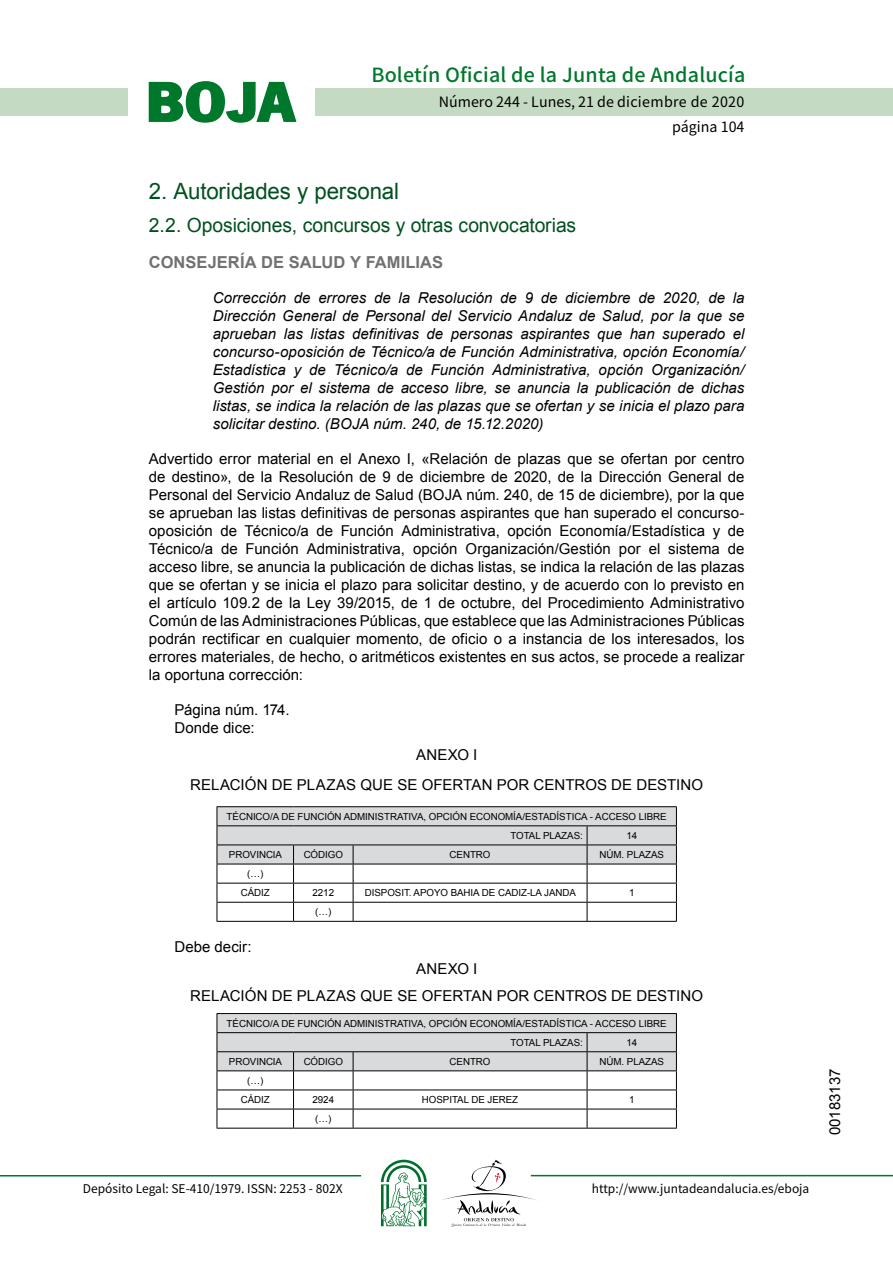
<style>
.page{position:relative;width:893px;height:1263px;background:#fff}
.page>*{position:absolute;margin:0;border:0;box-sizing:border-box;transform-origin:0 0}
.t1{font:700 57.75px "News Got T";color:#00782c;scale:1.14 1}
.t2{font:22.5px "Arial";letter-spacing:-.01em;color:#00501f}
.t3{font:19.5px "Arial";letter-spacing:-.005em;color:#00501f}
.t4{font:500 19.5px "Noto Sans HK";letter-spacing:.01em;color:#00782c}
.t5{font:700 16.5px "Arial";letter-spacing:.005em;color:#707173}
.t6{font:15px/18px "Arial";letter-spacing:.005em;color:#000;text-align:center}
.t7{font:italic 15px/18px "Arial";color:#000;text-align:justify}
.t8{font:14.25px/24.5px "Noto Sans HK";color:#000;text-align:right}
.t9{font:12px "Noto Sans HK";color:#000}
.t10{font:9.75px/19px "Arial";letter-spacing:-.005em;color:#000}
</style>
<div class="page">
<div style="left:315px;top:88px;width:577px;height:28px;background:#c5dac3"></div>
<div style="left:0;top:88px;width:128px;height:28px;background:#c5dac3"></div>
<hr style="left:0;top:1175px;width:361px;height:2px;background:#00782c">
<hr style="left:531px;top:1175px;width:361px;height:1px;background:#00782c">
<svg style="left:148px;top:81px;width:149px;height:42px"></svg>
<svg style="left:442px;top:1160px;width:100px;height:67px"></svg>
<svg style="left:381px;top:1160px;width:45px;height:66px"></svg>
<hr style="left:216px;top:806px;width:77px;height:1px;background:#000">
<hr style="left:293px;top:806px;width:60px;height:1px;background:#000">
<hr style="left:353px;top:806px;width:234px;height:1px;background:#000">
<hr style="left:587px;top:806px;width:89px;height:1px;background:#000">
<svg style="left:216px;top:807px;width:461px;height:114px"></svg>
<hr style="left:216px;top:921px;width:77px;height:1px;background:#000">
<hr style="left:293px;top:921px;width:60px;height:1px;background:#000">
<hr style="left:353px;top:921px;width:234px;height:1px;background:#000">
<hr style="left:587px;top:921px;width:89px;height:1px;background:#000">
<hr style="left:216px;top:1013px;width:77px;height:1px;background:#000">
<hr style="left:293px;top:1013px;width:60px;height:1px;background:#000">
<hr style="left:353px;top:1013px;width:234px;height:1px;background:#000">
<hr style="left:587px;top:1013px;width:89px;height:1px;background:#000">
<svg style="left:216px;top:1014px;width:461px;height:114px"></svg>
<hr style="left:216px;top:1128px;width:77px;height:1px;background:#000">
<hr style="left:293px;top:1128px;width:60px;height:1px;background:#000">
<hr style="left:353px;top:1128px;width:234px;height:1px;background:#000">
<hr style="left:587px;top:1128px;width:89px;height:1px;background:#000">
<h1 class="t1" style="left:145px;top:68px;width:133px">BOJA</h1>
<h3 class="t4" style="left:371px;top:64px;width:375px">Boletín Oficial de la Junta de Andalucía</h3>
<p class="t8" style="left:439px;top:90px;width:307px">Número 244 - Lunes, 21 de diciembre de 2020 página 104</p>
<h2 class="t2" style="left:149px;top:177px;width:252px">2. Autoridades y personal</h2>
<h3 class="t3" style="left:149px;top:212px;width:429px">2.2. Oposiciones, concursos y otras convocatorias</h3>
<p class="t5" style="left:149px;top:251px;width:296px">CONSEJERÍA DE SALUD Y FAMILIAS</p>
<p class="t7" style="left:213px;top:289px;width:533px">Corrección de errores de la Resolución de 9 de diciembre de 2020, de la Dirección General de Personal del Servicio Andaluz de Salud, por la que se aprueban las listas definitivas de personas aspirantes que han superado el concurso-oposición de Técnico/a de Función Administrativa, opción Economía/ Estadística y de Técnico/a de Función Administrativa, opción Organización/ Gestión por el sistema de acceso libre, se anuncia la publicación de dichas listas, se indica la relación de las plazas que se ofertan y se inicia el plazo para solicitar destino. (BOJA núm. 240, de 15.12.2020)</p>
<p class="t6" style="left:149px;top:450px;width:597px;text-align:justify">Advertido error material en el Anexo I, «Relación de plazas que se ofertan por centro de destino», de la Resolución de 9 de diciembre de 2020, de la Dirección General de Personal del Servicio Andaluz de Salud (BOJA núm. 240, de 15 de diciembre), por la que se aprueban las listas definitivas de personas aspirantes que han superado el concurso&shy;oposición de Técnico/a de Función Administrativa, opción Economía/Estadística y de Técnico/a de Función Administrativa, opción Organización/Gestión por el sistema de acceso libre, se anuncia la publicación de dichas listas, se indica la relación de las plazas que se ofertan y se inicia el plazo para solicitar destino, y de acuerdo con lo previsto en el artículo 109.2 de la Ley 39/2015, de 1 de octubre, del Procedimiento Administrativo Común de las Administraciones Públicas, que establece que las Administraciones Públicas podrán rectificar en cualquier momento, de oficio o a instancia de los interesados, los errores materiales, de hecho, o aritméticos existentes en sus actos, se procede a realizar la oportuna corrección:</p>
<p class="t6" style="left:174px;top:701px;width:117px;text-align:left">Página núm. 174.<br>Donde dice:</p>
<p class="t6" style="left:190px;top:739px;width:514px;line-height:30.8px">ANEXO I<br>RELACIÓN DE PLAZAS QUE SE OFERTAN POR CENTROS DE DESTINO</p>
<p class="t10" style="left:510px;top:807px;width:158px;text-indent:-284px">TÉCNICO/A DE FUNCIÓN ADMINISTRATIVA, OPCIÓN ECONOMÍA/ESTADÍSTICA - ACCESO LIBRE<br>TOTAL PLAZAS:</p>
<p class="t10" style="left:626px;top:826px;width:12px">14</p>
<p class="t10" style="left:229px;top:845px;width:55px">PROVINCIA</p>
<p class="t10" style="left:303px;top:845px;width:41px">CÓDIGO</p>
<p class="t10" style="left:449px;top:845px;width:42px">CENTRO</p>
<p class="t10" style="left:599px;top:845px;width:66px">NÚM. PLAZAS</p>
<p class="t10" style="left:241px;top:864px;width:31px;text-align:center">(…)<br>CÁDIZ</p>
<p class="t10" style="left:312px;top:883px;width:23px">2212</p>
<p class="t10" style="left:365px;top:883px;width:213px">DISPOSIT. APOYO BAHIA DE CADIZ-LA JANDA</p>
<p class="t10" style="left:629px;top:883px;width:7px">1</p>
<p class="t10" style="left:315px;top:902px;width:18px">(…)</p>
<p class="t6" style="left:174px;top:938px;width:79px">Debe decir:</p>
<p class="t6" style="left:190px;top:956px;width:514px;line-height:26.5px">ANEXO I<br>RELACIÓN DE PLAZAS QUE SE OFERTAN POR CENTROS DE DESTINO</p>
<p class="t10" style="left:510px;top:1014px;width:158px;text-indent:-284px">TÉCNICO/A DE FUNCIÓN ADMINISTRATIVA, OPCIÓN ECONOMÍA/ESTADÍSTICA - ACCESO LIBRE<br>TOTAL PLAZAS:</p>
<p class="t10" style="left:626px;top:1033px;width:12px">14</p>
<p class="t10" style="left:229px;top:1052px;width:55px">PROVINCIA</p>
<p class="t10" style="left:303px;top:1052px;width:41px">CÓDIGO</p>
<p class="t10" style="left:449px;top:1052px;width:42px">CENTRO</p>
<p class="t10" style="left:599px;top:1052px;width:66px">NÚM. PLAZAS</p>
<p class="t10" style="left:241px;top:1071px;width:31px;text-align:center">(…)<br>CÁDIZ</p>
<p class="t10" style="left:312px;top:1090px;width:23px">2924</p>
<p class="t10" style="left:422px;top:1090px;width:98px">HOSPITAL DE JEREZ</p>
<p class="t10" style="left:629px;top:1090px;width:7px">1</p>
<p class="t10" style="left:315px;top:1109px;width:18px">(…)</p>
<p class="t9" style="left:83px;top:1181px;width:261px">Depósito Legal: SE-410/1979. ISSN: 2253 - 802X</p>
<p class="t9" style="left:592px;top:1181px;width:219px">http://www.juntadeandalucia.es/eboja</p>
<p class="t6" style="left:826px;top:1135px;width:68px;rotate:-90deg">00183137</p>
</div>
